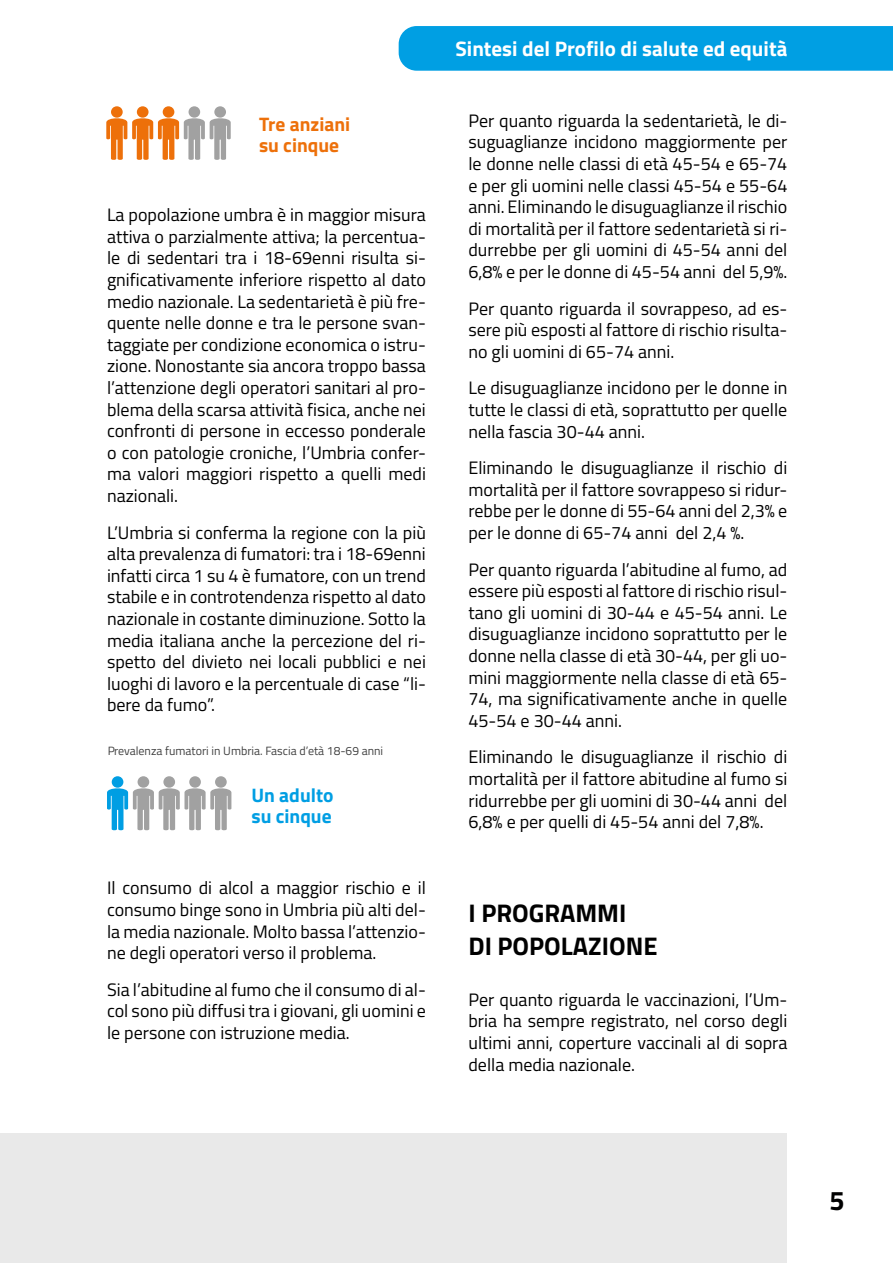
<style>
.page{position:relative;width:893px;height:1263px;background:#fff}
.page>*{position:absolute;margin:0;border:0;box-sizing:border-box;transform-origin:0 0}
.t1{font:700 27px "Titillium Web";color:#000001}
.t2{font:700 25.5px "Titillium Web";color:#000}
.t3{font:700 21px "Titillium Web";color:#fff}
.t4{font:700 19.5px "Titillium Web";color:#ed700a}
.t5{font:700 19.5px "Titillium Web";color:#009ee3}
.t6{font:18px/21.6px "Titillium Web";color:#000;text-align:justify}
.t7{font:12px "Titillium Web";color:#000}
</style>
<div class="page">
<div style="left:0;top:1133px;width:787px;height:130px;background:#e9e9e9"></div>
<div style="left:399px;top:26px;width:494px;height:45px;background:#009fe3"></div>
<hr style="left:0;top:1133px;width:1px;height:130px;background:#000">
<div style="left:111px;top:106px;width:12px;height:12px;background:#ed700a;border-radius:50%"></div>
<div style="left:163px;top:106px;width:11px;height:12px;background:#ed700a;border-radius:50%"></div>
<div style="left:214px;top:106px;width:12px;height:12px;background:#a1a1a1;border-radius:50%"></div>
<div style="left:137px;top:106px;width:12px;height:12px;background:#ed700a;border-radius:50%"></div>
<div style="left:189px;top:106px;width:11px;height:12px;background:#a1a1a1;border-radius:50%"></div>
<svg style="left:106px;top:117px;width:125px;height:43px"></svg>
<div style="left:112px;top:776px;width:11px;height:12px;background:#009ee3;border-radius:50%"></div>
<div style="left:163px;top:776px;width:12px;height:12px;background:#a1a1a1;border-radius:50%"></div>
<div style="left:215px;top:776px;width:12px;height:12px;background:#a1a1a1;border-radius:50%"></div>
<div style="left:138px;top:776px;width:11px;height:12px;background:#a1a1a1;border-radius:50%"></div>
<div style="left:189px;top:776px;width:12px;height:12px;background:#a1a1a1;border-radius:50%"></div>
<svg style="left:107px;top:787px;width:124px;height:44px"></svg>
<p class="t4" style="left:259px;top:109px;width:93px">Tre anziani</p>
<p class="t4" style="left:259px;top:130px;width:82px">su cinque</p>
<p class="t6" style="left:107px;top:203px;width:320px">La popolazione umbra è in maggior misura attiva o parzialmente attiva; la percentua&shy;le di sedentari tra i 18-69enni risulta si&shy;gnificativamente inferiore rispetto al dato medio nazionale. La sedentarietà è più fre&shy;quente nelle donne e tra le persone svan&shy;taggiate per condizione economica o istru&shy;zione. Nonostante sia ancora troppo bassa l’attenzione degli operatori sanitari al pro&shy;blema della scarsa attività fisica, anche nei confronti di persone in eccesso ponderale o con patologie croniche, l’Umbria confer&shy;ma valori maggiori rispetto a quelli medi nazionali.</p>
<p class="t6" style="left:107px;top:521px;width:320px">L’Umbria si conferma la regione con la più alta prevalenza di fumatori: tra i 18-69enni infatti circa 1 su 4 è fumatore, con un trend stabile e in controtendenza rispetto al dato nazionale in costante diminuzione. Sotto la media italiana anche la percezione del ri&shy;spetto del divieto nei locali pubblici e nei luoghi di lavoro e la percentuale di case “li&shy;bere da fumo”.</p>
<p class="t7" style="left:107px;top:742px;width:278px">Prevalenza fumatori in Umbria. Fascia d’età 18-69 anni</p>
<p class="t5" style="left:252px;top:781px;width:83px">Un adulto</p>
<p class="t5" style="left:252px;top:802px;width:82px">su cinque</p>
<p class="t6" style="left:107px;top:876px;width:320px">Il consumo di alcol a maggior rischio e il consumo binge sono in Umbria più alti del&shy;la media nazionale. Molto bassa l’attenzio&shy;ne degli operatori verso il problema.</p>
<p class="t6" style="left:107px;top:978px;width:320px">Sia l’abitudine al fumo che il consumo di al&shy;col sono più diffusi tra i giovani, gli uomini e le persone con istruzione media.</p>
<p class="t3" style="left:455px;top:33px;width:333px">Sintesi del Profilo di salute ed equità</p>
<p class="t6" style="left:468px;top:109px;width:320px">Per quanto riguarda la sedentarietà, le di&shy;suguaglianze incidono maggiormente per le donne nelle classi di età 45-54 e 65-74 e per gli uomini nelle classi 45-54 e 55-64 anni. Eliminando le disuguaglianze il rischio di mortalità per il fattore sedentarietà si ri&shy;durrebbe per gli uomini di 45-54 anni del 6,8% e per le donne di 45-54 anni del 5,9%.</p>
<p class="t6" style="left:468px;top:297px;width:320px">Per quanto riguarda il sovrappeso, ad es&shy;sere più esposti al fattore di rischio risulta&shy;no gli uomini di 65-74 anni.</p>
<p class="t6" style="left:468px;top:376px;width:320px">Le disuguaglianze incidono per le donne in tutte le classi di età, soprattutto per quelle nella fascia 30-44 anni.</p>
<p class="t6" style="left:468px;top:456px;width:320px">Eliminando le disuguaglianze il rischio di mortalità per il fattore sovrappeso si ridur&shy;rebbe per le donne di 55-64 anni del 2,3% e per le donne di 65-74 anni del 2,4 %.</p>
<p class="t6" style="left:468px;top:558px;width:320px">Per quanto riguarda l’abitudine al fumo, ad essere più esposti al fattore di rischio risul&shy;tano gli uomini di 30-44 e 45-54 anni. Le disuguaglianze incidono soprattutto per le donne nella classe di età 30-44, per gli uo&shy;mini maggiormente nella classe di età 65- 74, ma significativamente anche in quelle 45-54 e 30-44 anni.</p>
<p class="t6" style="left:468px;top:745px;width:320px">Eliminando le disuguaglianze il rischio di mortalità per il fattore abitudine al fumo si ridurrebbe per gli uomini di 30-44 anni del 6,8% e per quelli di 45-54 anni del 7,8%.</p>
<p class="t2" style="left:468px;top:894px;width:159px">I PROGRAMMI</p>
<p class="t2" style="left:468px;top:926px;width:191px">DI POPOLAZIONE</p>
<p class="t6" style="left:468px;top:988px;width:320px">Per quanto riguarda le vaccinazioni, l’Um&shy;bria ha sempre registrato, nel corso degli ultimi anni, coperture vaccinali al di sopra della media nazionale.</p>
<h1 class="t1" style="left:829px;top:1179px;width:17px">5</h1>
</div>
